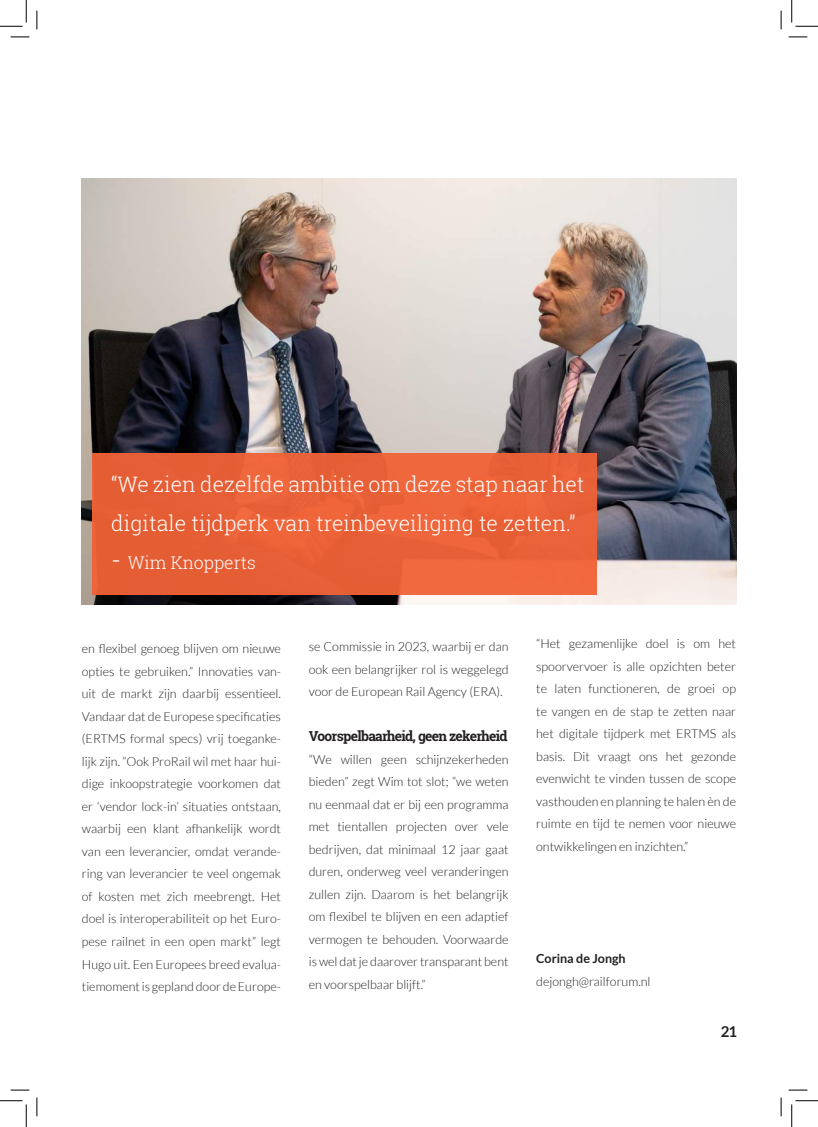
<style>
.page{position:relative;width:818px;height:1127px;background:#fff}
.page>*{position:absolute;margin:0;border:0;box-sizing:border-box;transform-origin:0 0}
.t1{font:300 21.25px/38.8px "Roboto Slab";color:#fff}
.t2{font:300 17.5px "Roboto Slab";color:#fff}
.t3{font:700 15px "Lato";color:#231f20}
.t4{font:700 13.75px "Roboto Slab";letter-spacing:-.05em;color:#231f20}
.t5{font:300 12.5px/22.5px "Lato";color:#231f20;text-align:justify}
.t6{font:700 12.5px "Lato";color:#231f20}
.s1{font-size:26.25px}
</style>
<div class="page">
<img style="left:82px;top:179px;width:654px;height:425px">
<div style="left:93px;top:452px;width:504px;height:142px;background:#e86036"></div>
<svg style="left:11px;top:36px;width:18px;height:2px"></svg>
<svg style="left:788px;top:36px;width:19px;height:2px"></svg>
<svg style="left:11px;top:1089px;width:18px;height:1px"></svg>
<svg style="left:788px;top:1089px;width:19px;height:1px"></svg>
<svg style="left:36px;top:11px;width:2px;height:18px"></svg>
<svg style="left:36px;top:1097px;width:2px;height:18px"></svg>
<svg style="left:780px;top:11px;width:2px;height:18px"></svg>
<svg style="left:780px;top:1097px;width:2px;height:18px"></svg>
<svg style="left:0;top:0;width:27px;height:27px"></svg>
<svg style="left:0;top:1100px;width:27px;height:26px"></svg>
<svg style="left:791px;top:0;width:27px;height:27px"></svg>
<svg style="left:791px;top:1100px;width:27px;height:26px"></svg>
<h1 class="t1" style="left:111px;top:464px;width:475px">“We zien dezelfde ambitie om deze stap naar het digitale tijdperk van treinbeveiliging te zetten.”</h1>
<h2 class="t2" style="left:111px;top:551px;width:146px"><span class="s1">-</span> Wim Knopperts</h2>
<p class="t5" style="left:82px;top:637px;width:201px">en flexibel genoeg blijven om nieuwe opties te gebruiken.” Innovaties van&shy;uit de markt zijn daarbij essentieel.<br>Vandaar dat de Europese specificaties (ERTMS formal specs) vrij toeganke&shy;lijk zijn. “Ook ProRail wil met haar hui&shy;dige inkoopstrategie voorkomen dat er ‘vendor lock-in’ situaties ontstaan, waarbij een klant afhankelijk wordt van een leverancier, omdat verande&shy;ring van leverancier te veel ongemak of kosten met zich meebrengt. Het doel is interoperabiliteit op het Euro&shy;pese railnet in een open markt” legt Hugo uit. Een Europees breed evalua&shy;tiemoment is gepland door de Europe-</p>
<p class="t5" style="left:309px;top:635px;width:201px">se Commissie in 2023, waarbij er dan ook een belangrijker rol is weggelegd voor de European Rail Agency (ERA).</p>
<p class="t4" style="left:309px;top:726px;width:200px">Voorspelbaarheid, geen zekerheid</p>
<p class="t5" style="left:309px;top:747px;width:201px">“We willen geen schijnzekerheden bieden” zegt Wim tot slot; “we weten nu eenmaal dat er bij een programma met tientallen projecten over vele bedrijven, dat minimaal 12 jaar gaat duren, onderweg veel veranderingen zullen zijn. Daarom is het belangrijk om flexibel te blijven en een adaptief vermogen te behouden. Voorwaarde is wel dat je daarover transparant bent en voorspelbaar blijft.”</p>
<p class="t5" style="left:536px;top:632px;width:201px">“Het gezamenlijke doel is om het spoorvervoer is alle opzichten beter te laten functioneren, de groei op te vangen en de stap te zetten naar het digitale tijdperk met ERTMS als basis. Dit vraagt ons het gezonde evenwicht te vinden tussen de scope vasthouden en planning te halen èn de ruimte en tijd te nemen voor nieuwe ontwikkelingen en inzichten.”</p>
<p class="t6" style="left:536px;top:951px;width:91px">Corina de Jongh</p>
<p class="t5" style="left:536px;top:969px;width:116px">dejongh@railforum.nl</p>
<p class="t3" style="left:721px;top:1023px;width:18px">21</p>
</div>
